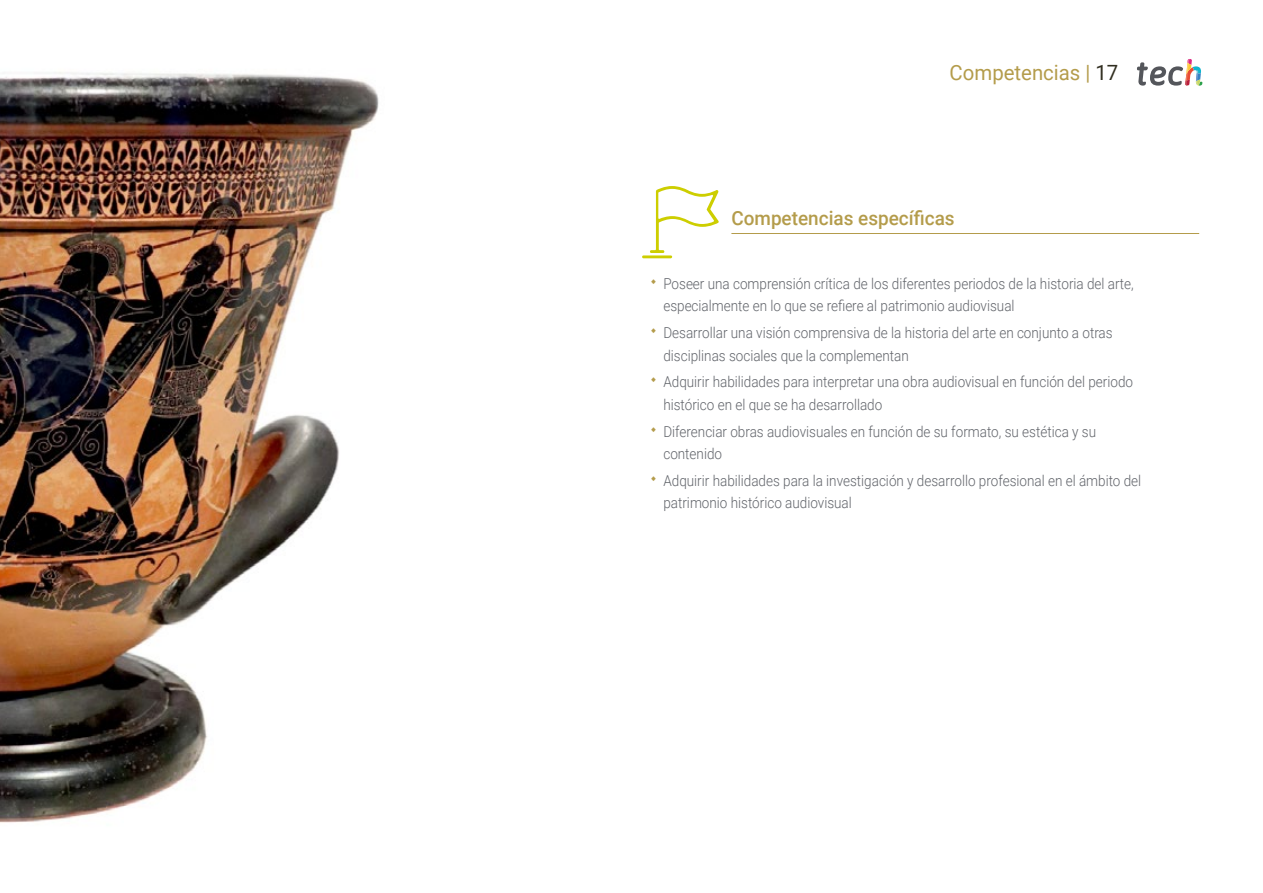
<style>
.page{position:relative;width:1263px;height:893px;background:#fff}
.page>*{position:absolute;margin:0;border:0;box-sizing:border-box;transform-origin:0 0}
.t1{font:21px "Roboto";color:#b49c4b}
.t2{font:500 19.5px "Roboto";color:#b49c4b}
.t3{font:300 15px/22.5px "Roboto";color:#61646a;scale:.9 1}
.s1{color:#312e20}
</style>
<div class="page">
<svg style="left:1137px;top:59px;width:65px;height:27px"></svg>
<hr style="left:731px;top:233px;width:468px;height:1px;background:#b49c4b">
<hr style="left:642px;top:255px;width:30px;height:3px;background:#cdce00">
<svg style="left:650px;top:186px;width:69px;height:67px"></svg>
<img style="left:0;top:72px;width:379px;height:751px">
<h1 class="t1" style="left:950px;top:57px;width:170px">Competencias | <span class="s1">17</span></h1>
<h2 class="t2" style="left:731px;top:205px;width:225px">Competencias específicas</h2>
<p class="t3" style="left:663px;top:272px;width:524px">Poseer una comprensión crítica de los diferentes periodos de la historia del arte, especialmente en lo que se refiere al patrimonio audiovisual</p>
<p class="t3" style="left:663px;top:321px;width:501px">Desarrollar una visión comprensiva de la historia del arte en conjunto a otras disciplinas sociales que la complementan</p>
<p class="t3" style="left:663px;top:370px;width:523px">Adquirir habilidades para interpretar una obra audiovisual en función del periodo histórico en el que se ha desarrollado</p>
<p class="t3" style="left:663px;top:419px;width:482px">Diferenciar obras audiovisuales en función de su formato, su estética y su contenido</p>
<p class="t3" style="left:663px;top:469px;width:532px">Adquirir habilidades para la investigación y desarrollo profesional en el ámbito del patrimonio histórico audiovisual</p>
</div>
